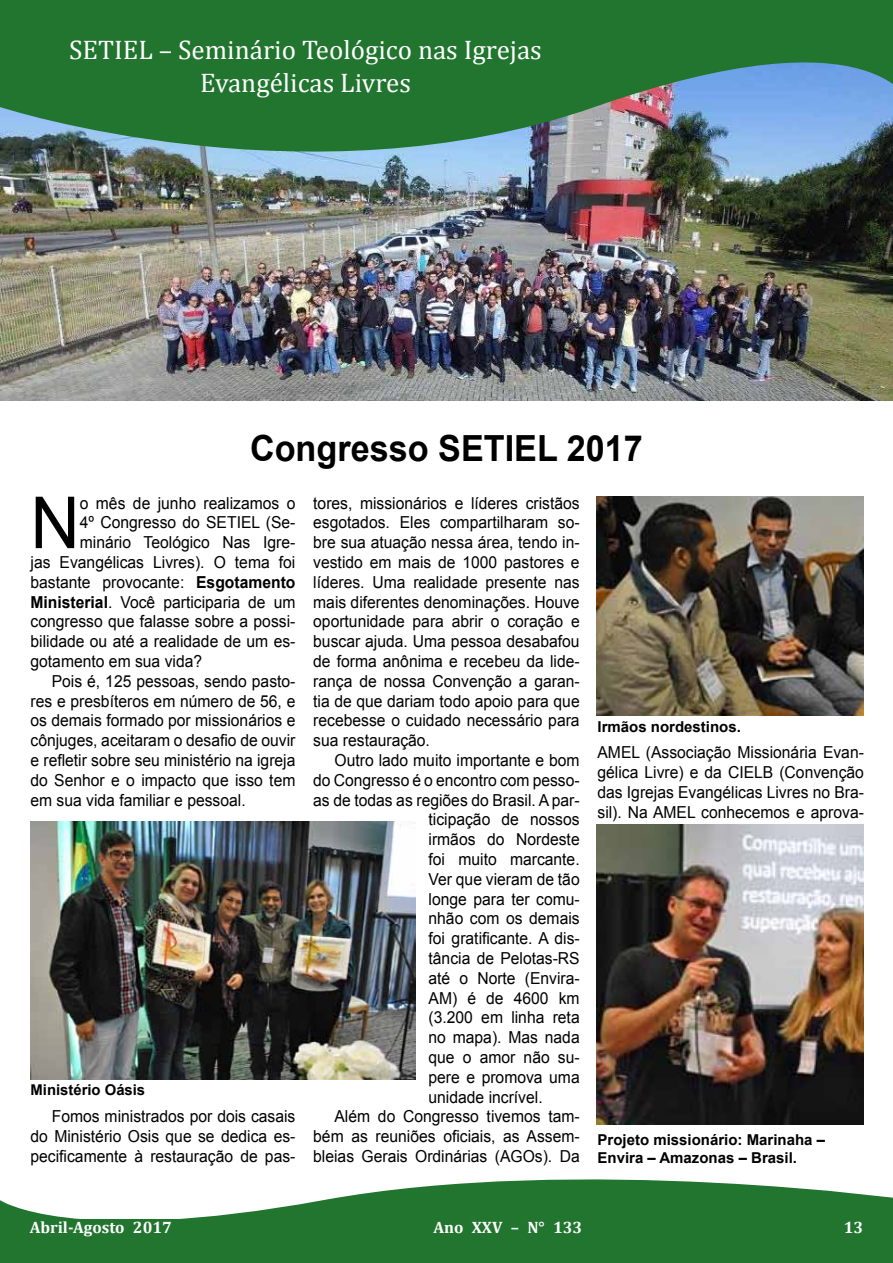
<style>
.page{position:relative;width:893px;height:1263px;background:#fff}
.page>*{position:absolute;margin:0;border:0;box-sizing:border-box;transform-origin:0 0}
.t1{font:71.85px "Arial";color:#000;scale:.95 1}
.t2{font:700 36px "Arial";color:#000;scale:.95 1}
.t3{font:27px/32.4px "Cambria";color:#fff;text-align:center}
.t4{font:16.5px/19.8px "Arial";color:#000;text-align:justify;scale:.95 1}
.t5{font:700 16.5px "Cambria";color:#fff}
.t6{font:700 15px/18px "Arial";color:#000}
.t7{font:700 14.85px "Arial";color:#000}
.s1{font-weight:700}
</style>
<div class="page">
<img style="left:0;top:207px;width:893px;height:193px">
<svg style="left:0;top:1179px;width:893px;height:84px;fill:#21752f"></svg>
<img style="left:0;top:0;width:893px;height:207px">
<div style="left:30px;top:1219px;width:833px;height:14px;background:#21752f"></div>
<div style="left:31px;top:26px;width:549px;height:78px;background:#21752f"></div>
<img style="left:31px;top:821px;width:385px;height:258px">
<img style="left:597px;top:496px;width:266px;height:219px">
<img style="left:597px;top:824px;width:266px;height:300px">
<h3 class="t3" style="left:69px;top:34px;width:474px">SETIEL – Seminário Teológico nas Igrejas<br>Evangélicas Livres</h3>
<h2 class="t2" style="left:250px;top:424px;width:415px">Congresso SETIEL 2017</h2>
<h1 class="t1" style="left:31px;top:476px;width:53px">N</h1>
<p class="t4" style="left:80px;top:493px;width:229px">o mês de junho realizamos o</p>
<p class="t4" style="left:80px;top:513px;width:229px">4º Congresso do SETIEL (Se-</p>
<p class="t4" style="left:80px;top:533px;width:228px">minário Teológico Nas Igre-</p>
<p class="t4" style="left:31px;top:552px;width:280px">jas Evangélicas Livres). O tema foi</p>
<p class="t4" style="left:31px;top:572px;width:280px">bastante provocante: <span class="s1">Esgotamento</span></p>
<p class="t4" style="left:31px;top:592px;width:280px"><span class="s1">Ministerial</span>. Você participaria de um</p>
<p class="t4" style="left:31px;top:612px;width:280px">congresso que falasse sobre a possi-</p>
<p class="t4" style="left:31px;top:632px;width:280px">bilidade ou até a realidade de um es-</p>
<p class="t4" style="left:31px;top:651px;width:182px">gotamento em sua vida?</p>
<p class="t4" style="left:52px;top:671px;width:258px">Pois é, 125 pessoas, sendo pasto-</p>
<p class="t4" style="left:31px;top:691px;width:280px">res e presbíteros em número de 56, e</p>
<p class="t4" style="left:31px;top:711px;width:280px">os demais formado por missionários e</p>
<p class="t4" style="left:31px;top:731px;width:280px">cônjuges, aceitaram o desafio de ouvir</p>
<p class="t4" style="left:31px;top:750px;width:280px">e refletir sobre seu ministério na igreja</p>
<p class="t4" style="left:31px;top:770px;width:280px">do Senhor e o impacto que isso tem</p>
<p class="t4" style="left:31px;top:790px;width:228px">em sua vida familiar e pessoal.</p>
<p class="t7" style="left:31px;top:1079px;width:116px">Ministério Oásis</p>
<p class="t4" style="left:31px;top:1107px;width:280px;text-indent:21px">Fomos ministrados por dois casais do Ministério Osis que se dedica es&shy;pecificamente à restauração de pas-</p>
<p class="t4" style="left:313px;top:493px;width:282px">tores, missionários e líderes cristãos esgotados. Eles compartilharam so&shy;bre sua atuação nessa área, tendo in&shy;vestido em mais de 1000 pastores e líderes. Uma realidade presente nas mais diferentes denominações. Houve oportunidade para abrir o coração e buscar ajuda. Uma pessoa desabafou de forma anônima e recebeu da lide&shy;rança de nossa Convenção a garan&shy;tia de que dariam todo apoio para que recebesse o cuidado necessário para sua restauração.</p>
<p class="t4" style="left:334px;top:750px;width:260px">Outro lado muito importante e bom</p>
<p class="t4" style="left:313px;top:770px;width:282px">do Congresso é o encontro com pesso-</p>
<p class="t4" style="left:313px;top:790px;width:282px">as de todas as regiões do Brasil. A par-</p>
<p class="t4" style="left:429px;top:810px;width:161px">ticipação de nossos</p>
<p class="t4" style="left:429px;top:830px;width:161px">irmãos do Nordeste</p>
<p class="t4" style="left:429px;top:849px;width:161px">foi muito marcante.</p>
<p class="t4" style="left:429px;top:869px;width:161px">Ver que vieram de tão</p>
<p class="t4" style="left:429px;top:889px;width:161px">longe para ter comu-</p>
<p class="t4" style="left:429px;top:909px;width:161px">nhão com os demais</p>
<p class="t4" style="left:429px;top:929px;width:161px">foi gratificante. A dis-</p>
<p class="t4" style="left:429px;top:948px;width:161px">tância de Pelotas-RS</p>
<p class="t4" style="left:429px;top:968px;width:161px">até o Norte (Envira-</p>
<p class="t4" style="left:429px;top:988px;width:161px">AM) é de 4600 km</p>
<p class="t4" style="left:429px;top:1008px;width:161px">(3.200 em linha reta</p>
<p class="t4" style="left:429px;top:1028px;width:161px">no mapa). Mas nada</p>
<p class="t4" style="left:429px;top:1047px;width:161px">que o amor não su-</p>
<p class="t4" style="left:429px;top:1067px;width:161px">pere e promova uma</p>
<p class="t4" style="left:429px;top:1087px;width:122px">unidade incrível.</p>
<p class="t4" style="left:334px;top:1107px;width:260px">Além do Congresso tivemos tam-</p>
<p class="t4" style="left:313px;top:1127px;width:282px">bém as reuniões oficiais, as Assem-</p>
<p class="t4" style="left:313px;top:1146px;width:282px">bleias Gerais Ordinárias (AGOs). Da</p>
<p class="t6" style="left:597px;top:718px;width:145px">Irmãos nordestinos.</p>
<p class="t4" style="left:597px;top:743px;width:282px">AMEL (Associação Missionária Evan&shy;gélica Livre) e da CIELB (Convenção das Igrejas Evangélicas Livres no Bra&shy;sil). Na AMEL conhecemos e aprova-</p>
<p class="t6" style="left:597px;top:1131px;width:229px">Projeto missionário: Marinaha –<br>Envira – Amazonas – Brasil.</p>
<p class="t5" style="left:30px;top:1216px;width:144px">Abril-Agosto 2017</p>
<p class="t5" style="left:433px;top:1216px;width:150px">Ano XXV – N° 133</p>
<p class="t5" style="left:844px;top:1216px;width:21px">13</p>
</div>
